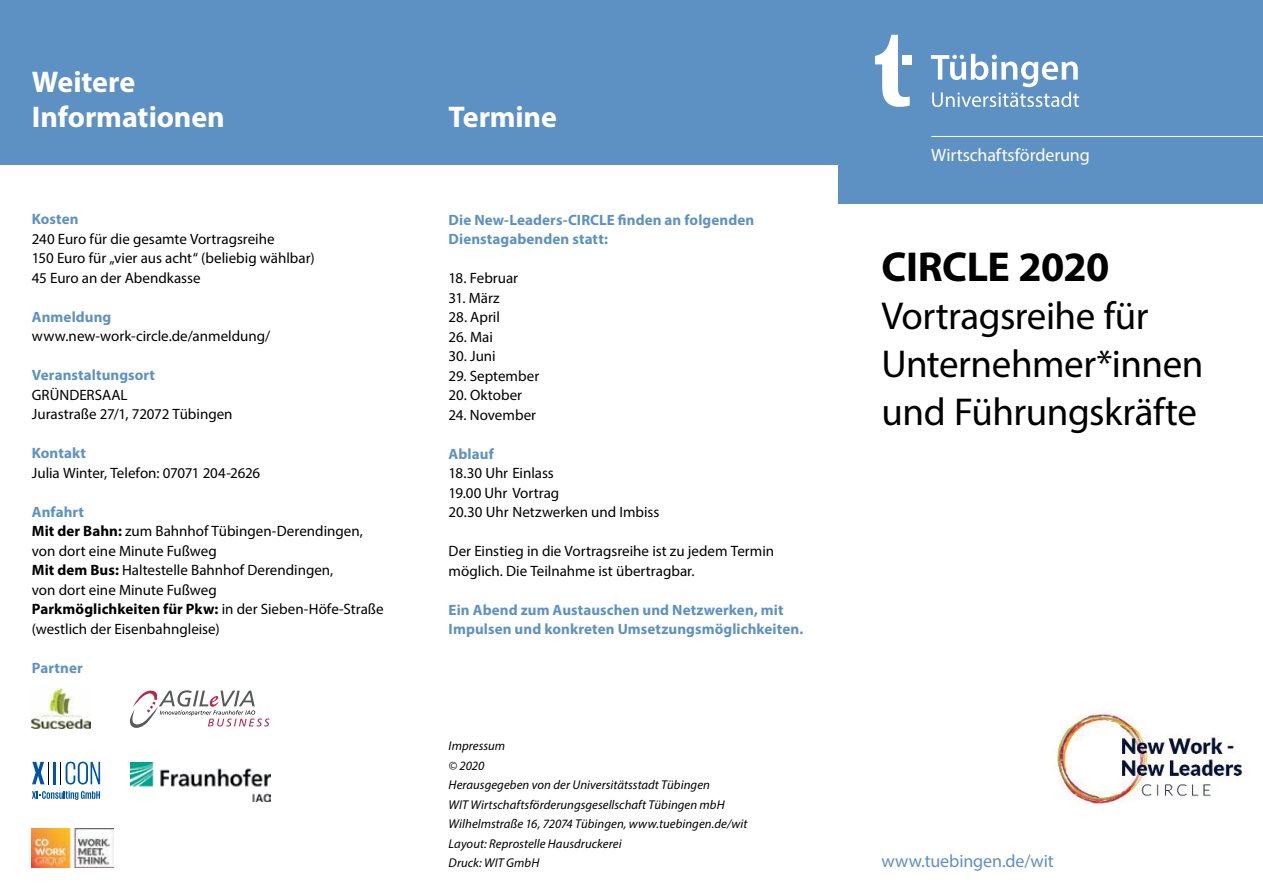
<style>
.page{position:relative;width:1263px;height:893px;background:#fff}
.page>*{position:absolute;margin:0;border:0;box-sizing:border-box;transform-origin:0 0}
.t1{font:700 42px "Myriad Pro";letter-spacing:-.01em;color:#000}
.t2{font:39px/48px "Myriad Pro";letter-spacing:-.015em;color:#000}
.t3{font:700 30px/34.5px "Myriad Pro";letter-spacing:-.005em;color:#fff}
.t4{font:18px "Myriad Pro";letter-spacing:-.005em;color:#5e91c3}
.t5{font:18px "Myriad Pro";letter-spacing:-.005em;color:#fff}
.t6{font:15px/19.5px "Myriad Pro";color:#000}
.t7{font:700 15px/19.5px "Myriad Pro";letter-spacing:.005em;color:#5e91c3}
.t8{font:italic 12.75px/19.5px "Myriad Pro";letter-spacing:.005em;color:#000}
.s1{font-weight:700;color:#5e91c3}
.s2{font-weight:700}
</style>
<div class="page">
<div style="left:0;top:0;width:1263px;height:164px;background:#5e91c3"></div>
<div style="left:838px;top:4px;width:425px;height:200px;background:#5e91c3"></div>
<hr style="left:931px;top:136px;width:332px;height:1px;background:#fff">
<svg style="left:931px;top:54px;width:148px;height:53px"></svg>
<svg style="left:875px;top:35px;width:35px;height:72px"></svg>
<div style="left:902px;top:55px;width:10px;height:9px;background:#fff"></div>
<img style="left:1056px;top:714px;width:189px;height:90px">
<svg style="left:32px;top:762px;width:17px;height:22px"></svg>
<hr style="left:53px;top:762px;width:3px;height:22px;background:#0054a6">
<svg style="left:65px;top:762px;width:35px;height:22px"></svg>
<svg style="left:32px;top:791px;width:68px;height:9px"></svg>
<img style="left:32px;top:689px;width:59px;height:40px">
<svg style="left:130px;top:690px;width:140px;height:38px"></svg>
<img style="left:130px;top:763px;width:141px;height:38px">
<img style="left:32px;top:829px;width:81px;height:38px">
<h3 class="t3" style="left:32px;top:64px;width:194px">Weitere<br>Informationen</h3>
<p class="t7" style="left:32px;top:209px;width:48px">Kosten</p>
<p class="t6" style="left:32px;top:229px;width:284px">240 Euro für die gesamte Vortragsreihe<br>150 Euro für „vier aus acht“ (beliebig wählbar)<br>45 Euro an der Abendkasse</p>
<p class="t7" style="left:32px;top:306px;width:81px">Anmeldung</p>
<p class="t6" style="left:32px;top:326px;width:240px">www.new-work-circle.de/anmeldung/</p>
<p class="t7" style="left:32px;top:365px;width:125px">Veranstaltungsort</p>
<p class="t6" style="left:32px;top:385px;width:202px">GRÜNDERSAAL<br>Jurastraße 27/1, 72072 Tübingen</p>
<p class="t7" style="left:32px;top:443px;width:56px">Kontakt</p>
<p class="t6" style="left:32px;top:463px;width:230px">Julia Winter, Telefon: 07071 204-2626</p>
<p class="t6" style="left:32px;top:502px;width:353px"><span class="s1">Anfahrt<br></span><span class="s2">Mit der Bahn:</span> zum Bahnhof Tübingen-Derendingen, von dort eine Minute Fußweg<br><span class="s2">Mit dem Bus:</span> Haltestelle Bahnhof Derendingen,<br>von dort eine Minute Fußweg<br><span class="s2">Parkmöglichkeiten für Pkw:</span> in der Sieben-Höfe-Straße (westlich der Eisenbahngleise)</p>
<p class="t7" style="left:32px;top:657px;width:52px">Partner</p>
<h3 class="t3" style="left:449px;top:99px;width:110px">Termine</h3>
<p class="t7" style="left:449px;top:210px;width:307px">Die New-Leaders-CIRCLE finden an folgenden<br>Dienstagabenden statt:</p>
<p class="t6" style="left:449px;top:268px;width:71px">18. Februar</p>
<p class="t6" style="left:449px;top:288px;width:53px">31. März</p>
<p class="t6" style="left:449px;top:307px;width:53px">28. April</p>
<p class="t6" style="left:449px;top:327px;width:46px">26. Mai</p>
<p class="t6" style="left:449px;top:346px;width:49px">30. Juni</p>
<p class="t6" style="left:449px;top:366px;width:92px">29. September</p>
<p class="t6" style="left:449px;top:385px;width:75px">20. Oktober</p>
<p class="t6" style="left:449px;top:405px;width:89px">24. November</p>
<p class="t7" style="left:449px;top:444px;width:47px">Ablauf</p>
<p class="t6" style="left:449px;top:463px;width:212px">18.30 Uhr Einlass<br>19.00 Uhr Vortrag<br>20.30 Uhr Netzwerken und Imbiss</p>
<p class="t6" style="left:449px;top:541px;width:327px">Der Einstieg in die Vortragsreihe ist zu jedem Termin möglich. Die Teilnahme ist übertragbar.</p>
<p class="t7" style="left:449px;top:600px;width:356px">Ein Abend zum Austauschen und Netzwerken, mit<br>Impulsen und konkreten Umsetzungsmöglichkeiten.</p>
<p class="t8" style="left:449px;top:736px;width:300px">Impressum<br>© 2020<br>Herausgegeben von der Universitätsstadt Tübingen<br>WIT Wirtschaftsförderungsgesellschaft Tübingen mbH Wilhelmstraße 16, 72074 Tübingen, www.tuebingen.de/wit Layout: Reprostelle Hausdruckerei<br>Druck: WIT GmbH</p>
<p class="t5" style="left:931px;top:144px;width:160px">Wirtschaftsförderung</p>
<h1 class="t1" style="left:881px;top:240px;width:230px">CIRCLE 2020</h1>
<h2 class="t2" style="left:881px;top:292px;width:323px">Vortragsreihe für<br>Unternehmer*innen und Führungskräfte</h2>
<p class="t4" style="left:881px;top:850px;width:174px">www.tuebingen.de/wit</p>
</div>
